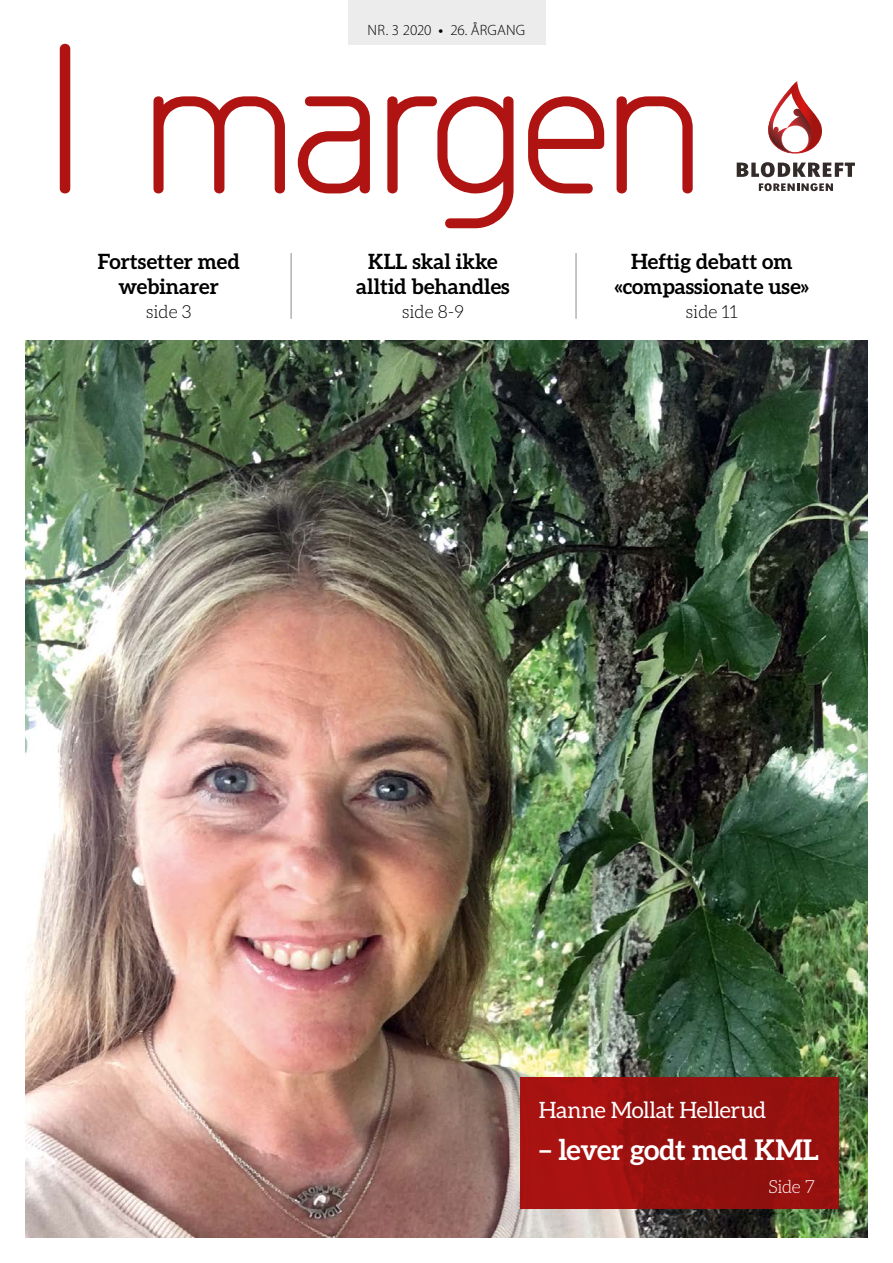
<style>
.page{position:relative;width:893px;height:1263px;background:#fff}
.page>*{position:absolute;margin:0;border:0;box-sizing:border-box;transform-origin:0 0}
.t1{font:700 28.5px "Aleo";letter-spacing:-.02em;color:#fff}
.t2{font:22.5px "Aleo";letter-spacing:-.01em;color:#fff}
.t3{font:700 21px/25.2px "Aleo";color:#000;text-align:center}
.t4{font:300 18px "Aleo";color:#000}
.t5{font:300 18px "Aleo";color:#fff}
.t6{font:300 15px "Myriad Pro";letter-spacing:.015em;color:#000}
.s1{font-weight:600}
</style>
<div class="page">
<div style="left:348px;top:0;width:197px;height:45px;background:#ececec"></div>
<svg style="left:617px;top:96px;width:76px;height:97px"></svg>
<svg style="left:528px;top:96px;width:76px;height:97px"></svg>
<svg style="left:387px;top:96px;width:126px;height:132px"></svg>
<svg style="left:153px;top:96px;width:132px;height:97px"></svg>
<svg style="left:60px;top:44px;width:10px;height:149px"></svg>
<svg style="left:298px;top:96px;width:72px;height:97px"></svg>
<svg style="left:737px;top:81px;width:118px;height:96px"></svg>
<svg style="left:759px;top:183px;width:74px;height:8px"></svg>
<hr style="left:290px;top:254px;width:2px;height:64px;background:#b1b2b3">
<hr style="left:575px;top:254px;width:2px;height:64px;background:#b1b2b3">
<img style="left:26px;top:340px;width:841px;height:897px">
<div style="left:520px;top:1077px;width:319px;height:132px;background:linear-gradient(to right,#a81311,#8e100e)"></div>
<p class="t3" style="left:98px;top:248px;width:144px">Fortsetter med webinarer</p>
<p class="t4" style="left:146px;top:302px;width:47px">side 3</p>
<p class="t6" style="left:368px;top:21px;width:159px">NR. 3 2020 <span class="s1">•</span> 26. ÅRGANG</p>
<p class="t3" style="left:356px;top:248px;width:155px">KLL skal ikke alltid behandles</p>
<p class="t4" style="left:402px;top:302px;width:64px">side 8-9</p>
<p class="t3" style="left:614px;top:248px;width:196px">Heftig debatt om «compassionate use»</p>
<p class="t4" style="left:686px;top:302px;width:54px">side 11</p>
<p class="t2" style="left:539px;top:1097px;width:229px">Hanne Mollat Hellerud</p>
<h1 class="t1" style="left:539px;top:1133px;width:282px">– lever godt med KML</h1>
<p class="t5" style="left:769px;top:1176px;width:48px">Side 7</p>
</div>
